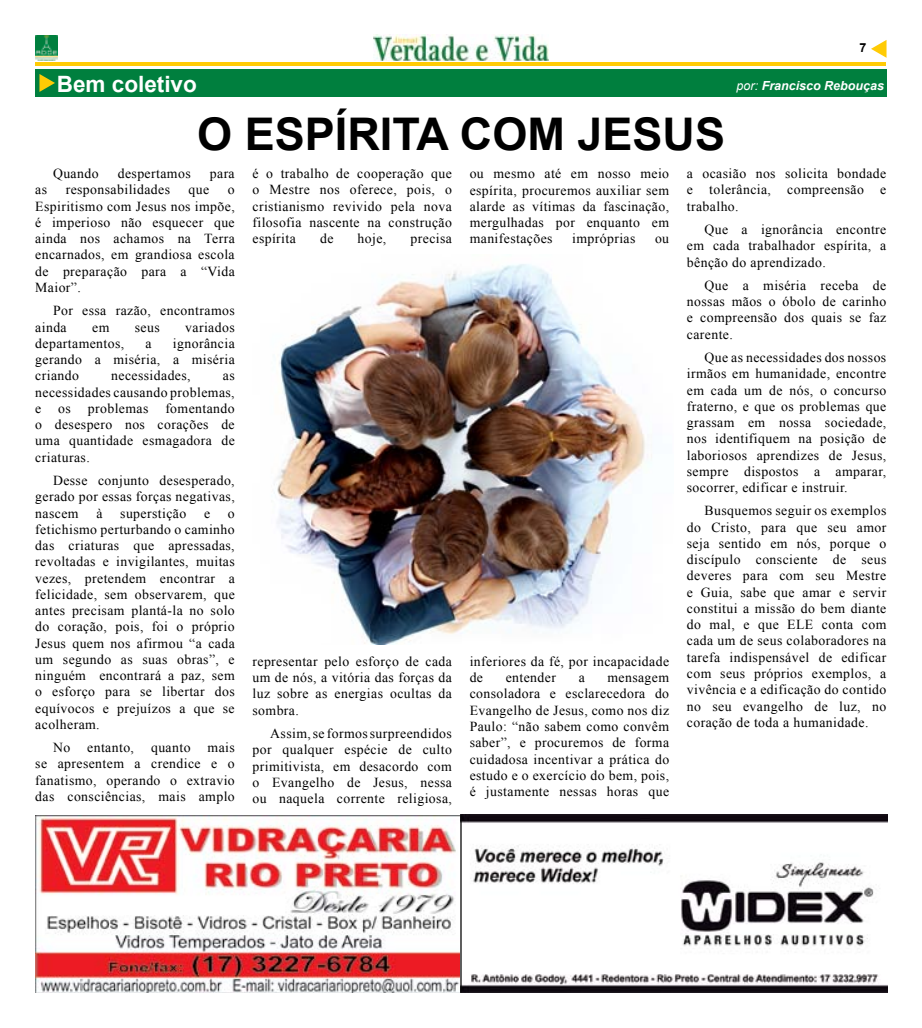
<style>
.page{position:relative;width:922px;height:1028px;background:#fff}
.page>*{position:absolute;margin:0;border:0;box-sizing:border-box;transform-origin:0 0}
.t1{font:700 45px "Arial";color:#000}
.t2{font:700 22.5px "Arial";color:#fff}
.t3{font:13.75px/16.2px "Times New Roman";letter-spacing:.03em;color:#000;text-align:justify}
.t4{font:italic 700 12.5px "Arial";color:#fff}
.t5{font:700 12.5px "Arial";color:#000}
.s1{font-weight:400}
</style>
<div class="page">
<hr style="left:35px;top:62px;width:850px;height:3px;background:#ffcb05">
<svg style="left:871px;top:40px;width:15px;height:18px"></svg>
<img style="left:35px;top:35px;width:22px;height:25px">
<div style="left:35px;top:69px;width:851px;height:28px;background:#007f3e"></div>
<svg style="left:39px;top:74px;width:16px;height:18px"></svg>
<img style="left:374px;top:35px;width:175px;height:25px">
<img style="left:274px;top:264px;width:371px;height:380px">
<img style="left:36px;top:815px;width:851px;height:178px">
<hr style="left:460px;top:815px;width:1px;height:177px;background:#000">
<p class="t5" style="left:859px;top:39px;width:8px">7</p>
<h2 class="t2" style="left:57px;top:69px;width:142px">BEM COLETIVO</h2>
<p class="t4" style="left:736px;top:77px;width:149px"><span class="s1">por:</span> Francisco Rebouças</p>
<h1 class="t1" style="left:197px;top:104px;width:104px">O ESPÍRITA</h1>
<h1 class="t1" style="left:460px;top:104px;width:35px">COM</h1>
<h1 class="t1" style="left:577px;top:104px;width:56px">JESUS</h1>
<p class="t3" style="left:53px;top:165px;width:47px">Quando</p>
<p class="t3" style="left:118px;top:165px;width:74px">despertamos</p>
<p class="t3" style="left:210px;top:165px;width:26px">para</p>
<p class="t3" style="left:686px;top:165px;width:201px">a ocasião nos solicita bondade e tolerância, compreensão e trabalho.</p>
<p class="t3" style="left:686px;top:221px;width:201px;text-indent:18px">Que a ignorância encontre em cada trabalhador espírita, a bênção do aprendizado.</p>
<p class="t3" style="left:686px;top:277px;width:201px;text-indent:18px">Que a miséria receba de nossas mãos o óbolo de carinho e compreensão dos quais se faz carente.</p>
<p class="t3" style="left:686px;top:349px;width:201px;text-indent:18px">Que as necessidades dos nossos irmãos em humanidade, encontre em cada um de nós, o concurso fraterno, e que os problemas que grassam em nossa sociedade, nos identifiquem na posição de laboriosos aprendizes de Jesus, sempre dispostos a amparar, socorrer, edificar e instruir.</p>
<p class="t3" style="left:686px;top:502px;width:201px;text-indent:18px">Busquemos seguir os exemplos do Cristo, para que seu amor seja sentido em nós, porque o discípulo consciente de seus deveres para com seu Mestre e Guia, sabe que amar e servir constitui a missão do bem diante do mal, e que ELE conta com cada um de seus colaboradores na tarefa indispensável de edificar com seus próprios exemplos, a vivência e a edificação do contido no seu evangelho de luz, no coração de toda a humanidade.</p>
<p class="t3" style="left:252px;top:165px;width:201px">é o trabalho de cooperação que o Mestre nos oferece, pois, o cristianismo revivido pela nova filosofia nascente na construção espírita</p>
<p class="t3" style="left:469px;top:165px;width:201px">ou mesmo até em nosso meio espírita, procuremos auxiliar sem alarde as vítimas da fascinação, mergulhadas por enquanto em manifestações</p>
<p class="t3" style="left:35px;top:181px;width:13px">as</p>
<p class="t3" style="left:66px;top:181px;width:106px">responsabilidades</p>
<p class="t3" style="left:189px;top:181px;width:22px">que</p>
<p class="t3" style="left:35px;top:181px;width:201px;text-indent:192px">o Espiritismo com Jesus nos impõe, é imperioso não esquecer que ainda nos achamos na Terra encarnados, em grandiosa escola de preparação para a “Vida Maior”.</p>
<p class="t3" style="left:35px;top:302px;width:201px;text-indent:18px">Por essa razão, encontramos ainda</p>
<p class="t3" style="left:320px;top:230px;width:15px">de</p>
<p class="t3" style="left:357px;top:230px;width:30px">hoje,</p>
<p class="t3" style="left:410px;top:230px;width:43px">precisa</p>
<p class="t3" style="left:572px;top:230px;width:65px">impróprias</p>
<p class="t3" style="left:654px;top:230px;width:16px">ou</p>
<p class="t3" style="left:92px;top:318px;width:19px">em</p>
<p class="t3" style="left:135px;top:318px;width:26px">seus</p>
<p class="t3" style="left:185px;top:318px;width:51px">variados</p>
<p class="t3" style="left:35px;top:335px;width:90px">departamentos,</p>
<p class="t3" style="left:145px;top:335px;width:8px">a</p>
<p class="t3" style="left:35px;top:335px;width:201px;text-indent:138px">ignorância gerando a miséria, a miséria criando</p>
<p class="t3" style="left:111px;top:367px;width:81px">necessidades,</p>
<p class="t3" style="left:35px;top:367px;width:201px;text-indent:187px">as necessidades causando problemas, e os problemas fomentando o desespero nos corações de uma quantidade esmagadora de criaturas.</p>
<p class="t3" style="left:35px;top:472px;width:201px;text-indent:18px">Desse conjunto desesperado, gerado por essas forças negativas, nascem</p>
<p class="t3" style="left:96px;top:504px;width:8px">à</p>
<p class="t3" style="left:120px;top:504px;width:67px">superstição</p>
<p class="t3" style="left:204px;top:504px;width:8px">e</p>
<p class="t3" style="left:35px;top:504px;width:201px;text-indent:192px">o fetichismo perturbando o caminho das criaturas que apressadas, revoltadas e invigilantes, muitas vezes, pretendem encontrar a felicidade, sem observarem, que antes precisam plantá-la no solo do coração, pois, foi o próprio Jesus quem nos afirmou “a cada um segundo as suas obras”, e ninguém encontrará a paz, sem o esforço para se libertar dos equívocos e prejuízos a que se acolheram.</p>
<p class="t3" style="left:35px;top:739px;width:201px;text-indent:18px">No entanto, quanto mais se apresentem a crendice e o fanatismo, operando o extravio das consciências, mais amplo</p>
<p class="t3" style="left:252px;top:653px;width:201px">representar pelo esforço de cada um de nós, a vitória das forças da luz sobre as energias ocultas da sombra.</p>
<p class="t3" style="left:252px;top:725px;width:201px;text-indent:18px">Assim, se formos surpreendidos por qualquer espécie de culto primitivista, em desacordo com o Evangelho de Jesus, nessa ou naquela corrente religiosa,</p>
<p class="t3" style="left:469px;top:653px;width:201px">inferiores da fé, por incapacidade de</p>
<p class="t3" style="left:505px;top:669px;width:52px">entender</p>
<p class="t3" style="left:578px;top:669px;width:8px">a</p>
<p class="t3" style="left:469px;top:669px;width:201px;text-indent:138px">mensagem consoladora e esclarecedora do Evangelho de Jesus, como nos diz Paulo: “não sabem como convêm saber”, e procuremos de forma cuidadosa incentivar a prática do estudo e o exercício do bem, pois, é justamente nessas horas que</p>
</div>
